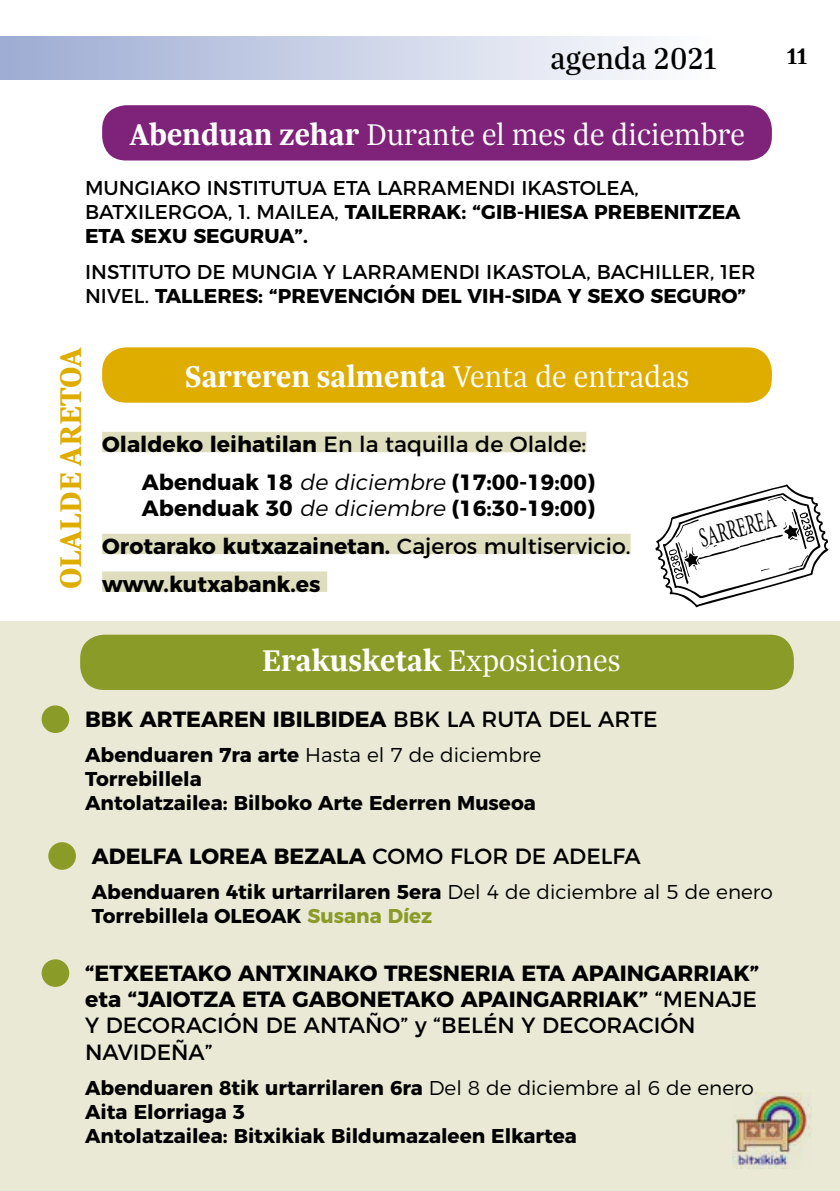
<style>
.page{position:relative;width:840px;height:1191px;background:#fff}
.page>*{position:absolute;margin:0;border:0;box-sizing:border-box;transform-origin:0 0}
.t1{font:32.2px "Trola";color:#000}
.t2{font:300 32px "Trola";color:#fff}
.t3{font:700 32px "Trola";color:#fff}
.t4{font:700 32px "Trola";color:#dfac00}
.t5{font:27.4px "Minion Pro";color:#000;scale:.59 1}
.t6{font:600 24px "Trola";color:#000}
.t7{font:700 22px/37.8px "Montserrat";color:#000}
.t8{font:700 20px/24px "Montserrat";color:#000}
.t9{font:20px "Montserrat";color:#000}
.s1{font-weight:700}
.s2{font-weight:400}
.s3{font-weight:300}
.s4{font-weight:300;font-style:italic}
.s5{color:#8b9b27}
</style>
<div class="page">
<div style="left:0;top:36px;width:710px;height:44px;background:linear-gradient(to right,#9eacd3,#fdfdfe)"></div>
<div style="left:102px;top:432px;width:484px;height:20px;background:#dedebf"></div>
<div style="left:102px;top:534px;width:528px;height:20px;background:#dedebf"></div>
<div style="left:102px;top:571px;width:225px;height:21px;background:#dedebf"></div>
<div style="left:102px;top:347px;width:669px;height:56px;background:#dfac00;border-radius:24px"></div>
<div style="left:102px;top:105px;width:669px;height:55px;background:#7f227a;border-radius:24px"></div>
<svg style="left:655px;top:484px;width:173px;height:123px"></svg>
<div style="left:0;top:621px;width:839px;height:570px;background:#e9e9d5"></div>
<div style="left:80px;top:634px;width:713px;height:56px;background:#8b9b27;border-radius:24px"></div>
<div style="left:42px;top:705px;width:27px;height:28px;background:#8b9b27;border-radius:50%"></div>
<div style="left:48px;top:842px;width:28px;height:27px;background:#8b9b27;border-radius:50%"></div>
<div style="left:42px;top:959px;width:27px;height:28px;background:#8b9b27;border-radius:50%"></div>
<img style="left:732px;top:1092px;width:78px;height:77px">
<h1 class="t1" style="left:550px;top:37px;width:167px">agenda 2021</h1>
<p class="t6" style="left:786px;top:40px;width:22px">11</p>
<h2 class="t2" style="left:130px;top:114px;width:616px"><span class="s1">Abenduan zehar</span> Durante el mes de diciembre</h2>
<p class="t9" style="left:85px;top:172px;width:261px">MUNGIAKO INSTITUTUA eta</p>
<p class="t9" style="left:377px;top:172px;width:263px">LARRAMENDI IKASTOLEA,</p>
<p class="t9" style="left:85px;top:196px;width:28px">Batxilergoa</p>
<p class="t9" style="left:228px;top:196px;width:60px">, 1. Mailea</p>
<p class="t8" style="left:334px;top:198px;width:407px"><span class="s2">,</span> TAILERRAK: “GIB-HIESa PREBENITZEA</p>
<p class="t8" style="left:85px;top:222px;width:224px">ETA SEXU SEGURUA”.</p>
<p class="t9" style="left:85px;top:255px;width:539px">INSTITUTO DE MUNGIA Y LARRAMENDI IKASTOLA, Bachiller</p>
<p class="t9" style="left:709px;top:255px;width:32px">, 1er</p>
<p class="t9" style="left:85px;top:279px;width:13px">nivel</p>
<p class="t8" style="left:145px;top:282px;width:162px"><span class="s2">.</span> TALLERES: “Prevención</p>
<p class="t8" style="left:421px;top:282px;width:14px">del</p>
<p class="t8" style="left:467px;top:282px;width:70px">VIH-Sida</p>
<p class="t8" style="left:567px;top:282px;width:35px">y sexo</p>
<p class="t8" style="left:650px;top:282px;width:16px">seguro</p>
<p class="t8" style="left:737px;top:282px;width:10px">”</p>
<h2 class="t4" style="left:49px;top:589px;width:242px;rotate:-90deg">Olalde Aretoa</h2>
<h2 class="t3" style="left:185px;top:355px;width:505px">Sarreren salmenta <span class="s3">Venta de entradas</span></h2>
<p class="t7" style="left:142px;top:424px;width:454px;text-indent:-40px">Olaldeko leihatilan <span class="s2">En la taquilla de Olalde:<br></span>Abenduak 18 <span class="s4">de diciembre</span> (17:00-19:00)</p>
<p class="t7" style="left:102px;top:488px;width:529px;text-indent:40px">Abenduak 30 <span class="s4">de diciembre</span> (16:30-19:00)<br>Orotarako kutxazainetan. <span class="s2">Cajeros multiservicio. </span>www.kutxabank.es</p>
<h3 class="t5" style="left:694px;top:520px;width:134px;rotate:-15deg">SARREREA</h3>
<h2 class="t2" style="left:262px;top:640px;width:360px"><span class="s1">Erakusketak</span> Exposiciones</h2>
<p class="t7" style="left:85px;top:698px;width:573px">BBK ARTEAREN IBILBIDEA <span class="s2">BBK LA RUTA DEL ARTE</span></p>
<p class="t8" style="left:85px;top:741px;width:457px">Abenduaren 7ra arte <span class="s3">Hasta el 7 de diciembre<br></span>Torrebillela<br>Antolatzailea: Bilboko Arte Ederren Museoa</p>
<p class="t7" style="left:92px;top:835px;width:550px">ADELFA LOREA BEZALA <span class="s2">COMO FLOR DE ADELFA</span></p>
<p class="t8" style="left:92px;top:878px;width:682px">Abenduaren 4tik urtarrilaren 5era <span class="s3">Del 4 de diciembre al 5 de enero<br></span>Torrebillela OLEOAK <span class="s5">Susana Díez</span></p>
<p class="t7" style="left:85px;top:958px;width:675px;line-height:26.4px">“ETXEETAKO ANTXINAKO TRESNERIA ETA APAINGARRIAK” eta “JAIOTZA ETA GABONETAKO APAINGARRIAK” <span class="s2">“MENAJE Y DECORACIÓN DE ANTAÑO” y “BELÉN Y DECORACIÓN NAVIDEÑA”</span></p>
<p class="t8" style="left:85px;top:1074px;width:670px">Abenduaren 8tik urtarrilaren 6ra <span class="s3">Del 8 de diciembre al 6 de enero<br></span>Aita Elorriaga 3<br>Antolatzailea: Bitxikiak Bildumazaleen Elkartea</p>
</div>
